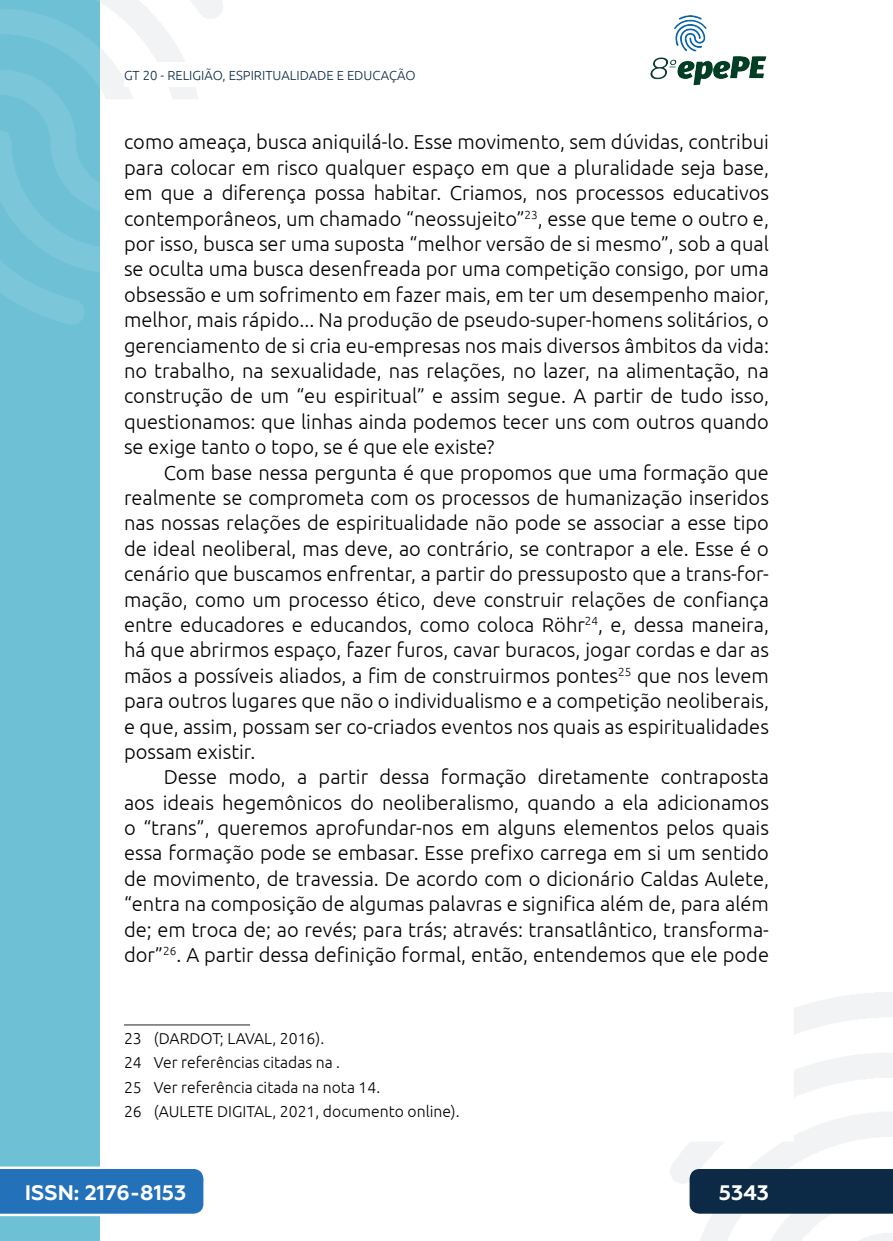
<style>
.page{position:relative;width:893px;height:1241px;background:#fff}
.page>*{position:absolute;margin:0;border:0;box-sizing:border-box;transform-origin:0 0}
.t1{font:700 21px "Geometria";color:#fff}
._5_CORPO{font:300 20.12px/25.4px "Ubuntu";color:#000;text-align:justify}
._12_RODAPE{font:300 15.75px "Ubuntu";color:#000}
.t2{font:300 13.12px "Ubuntu";color:#0c2a46}
</style>
<div class="page">
<svg style="left:670px;top:992px;width:223px;height:248px"></svg>
<svg style="left:99px;top:0;width:124px;height:324px"></svg>
<img style="left:650px;top:15px;width:117px;height:71px">
<div style="left:0;top:0;width:99px;height:1240px;background:#6ec0d5"></div>
<svg style="left:0;top:0;width:99px;height:325px"></svg>
<svg style="left:0;top:1166px;width:203px;height:49px;background:#367dbf"></svg>
<div style="left:690px;top:1168px;width:203px;height:45px;background:#0c2a46"></div>
<div style="left:124px;top:62px;width:516px;height:25px;background:#fff"></div>
<hr style="left:124px;top:1024px;width:126px;height:1px;background:#231f20">
<p class="t2" style="left:124px;top:67px;width:293px">GT 20 - RELIGIÃO, ESPIRITUALIDADE E EDUCAÇÃO</p>
<p class="_5_CORPO" style="left:124px;top:129px;width:646px">como ameaça, busca aniquilá-lo. Esse movimento, sem dúvidas, contribui para colocar em risco qualquer espaço em que a pluralidade seja base, em que a diferença possa habitar. Criamos, nos processos educativos contemporâneos, um chamado “neossujeito”<sup>23</sup>, esse que teme o outro e, por isso, busca ser uma suposta “melhor versão de si mesmo”, sob a qual se oculta uma busca desenfreada por uma competição consigo, por uma obsessão e um sofrimento em fazer mais, em ter um desempenho maior, melhor, mais rápido... Na produção de pseudo-super-homens solitários, o gerenciamento de si cria eu-empresas nos mais diversos âmbitos da vida: no trabalho, na sexualidade, nas relações, no lazer, na alimentação, na construção de um “eu espiritual” e assim segue. A partir de tudo isso, questionamos: que linhas ainda podemos tecer uns com outros quando se exige tanto o topo, se é que ele existe?</p>
<p class="_5_CORPO" style="left:124px;top:459px;width:646px;text-indent:40px">Com base nessa pergunta é que propomos que uma formação que realmente se comprometa com os processos de humanização inseridos nas nossas relações de espiritualidade não pode se associar a esse tipo de ideal neoliberal, mas deve, ao contrário, se contrapor a ele. Esse é o cenário que buscamos enfrentar, a partir do pressuposto que a trans-for&shy;mação, como um processo ético, deve construir relações de confiança entre educadores e educandos, como coloca Röhr<sup>24</sup>, e, dessa maneira, há que abrirmos espaço, fazer furos, cavar buracos, jogar cordas e dar as mãos a possíveis aliados, a fim de construirmos pontes<sup>25</sup> que nos levem para outros lugares que não o individualismo e a competição neoliberais, e que, assim, possam ser co-criados eventos nos quais as espiritualidades possam existir.</p>
<p class="_5_CORPO" style="left:124px;top:763px;width:646px;text-indent:40px">Desse modo, a partir dessa formação diretamente contraposta aos ideais hegemônicos do neoliberalismo, quando a ela adicionamos o “trans”, queremos aprofundar-nos em alguns elementos pelos quais essa formação pode se embasar. Esse prefixo carrega em si um sentido de movimento, de travessia. De acordo com o dicionário Caldas Aulete, “entra na composição de algumas palavras e significa além de, para além de; em troca de; ao revés; para trás; através: transatlântico, transforma&shy;dor”<sup>26</sup>. A partir dessa definição formal, então, entendemos que ele pode</p>
<p class="_12_RODAPE" style="left:124px;top:1028px;width:202px">23 (DARDOT; LAVAL, 2016).</p>
<p class="_12_RODAPE" style="left:124px;top:1053px;width:218px">24 Ver referências citadas na .</p>
<p class="_12_RODAPE" style="left:124px;top:1077px;width:258px">25 Ver referência citada na nota 14.</p>
<p class="_12_RODAPE" style="left:124px;top:1101px;width:337px">26 (AULETE DIGITAL, 2021, documento online).</p>
<p class="t1" style="left:25px;top:1179px;width:163px">ISSN: 2176-8153</p>
<p class="t1" style="left:719px;top:1179px;width:52px">5343</p>
</div>
